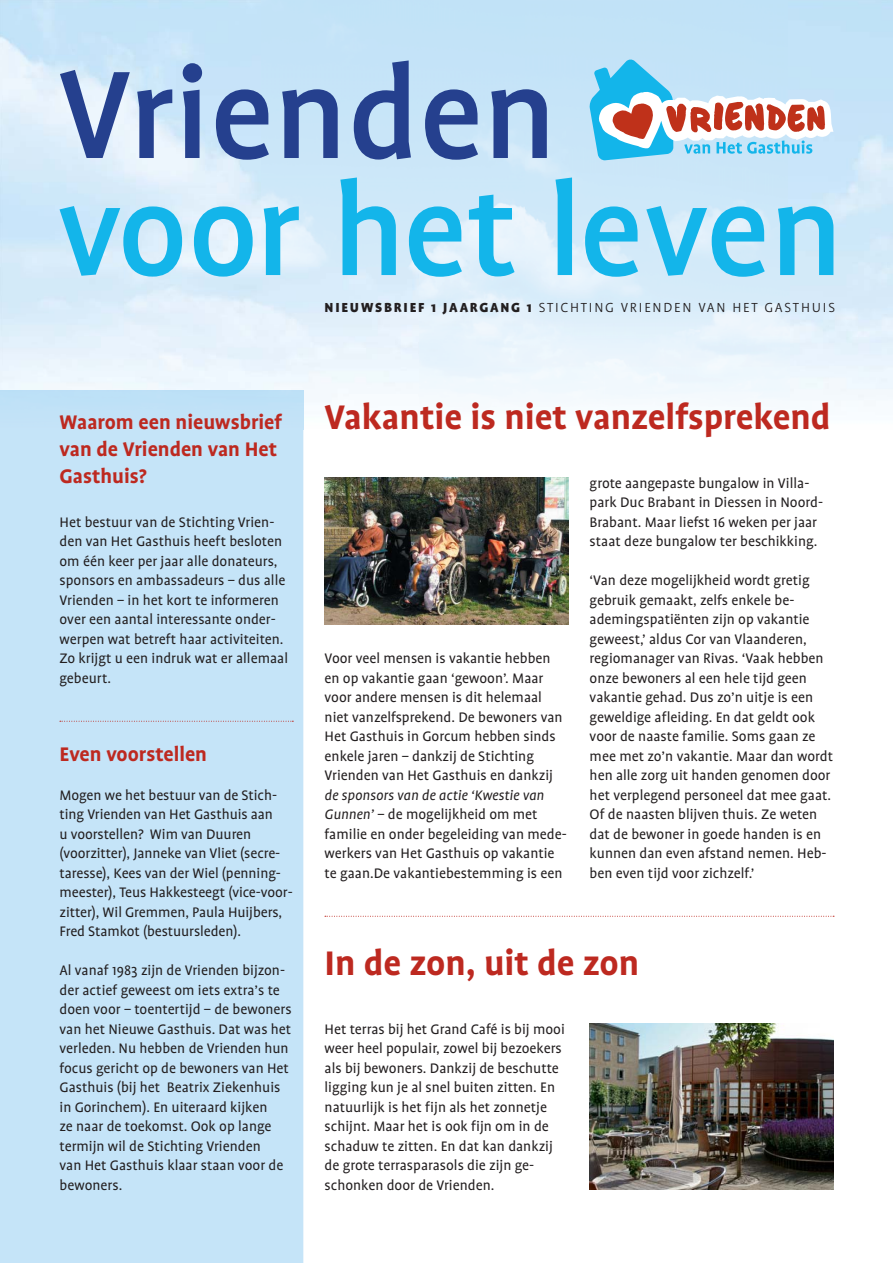
<style>
.page{position:relative;width:893px;height:1263px;background:#fff}
.page>*{position:absolute;margin:0;border:0;box-sizing:border-box;transform-origin:0 0}
.t1{font:700 39px "Profile";color:#bd2920}
.t2{font:700 22.5px/27px "Profile";color:#bd2920}
.t3{font:15.75px/19.5px "Profile";color:#231f20}
.t4{font:300 15px "Profile";letter-spacing:.12em;color:#231f20}
.s1{font-weight:900}
.s2{font-style:italic}
</style>
<div class="page">
<svg style="left:60px;top:70px;width:70px;height:88px;background:#97aacf"></svg>
<svg style="left:137px;top:89px;width:35px;height:69px;background:#8096c4"></svg>
<svg style="left:183px;top:63px;width:19px;height:95px;background:#5570ad"></svg>
<svg style="left:216px;top:89px;width:53px;height:71px;background:#6d89bd"></svg>
<svg style="left:282px;top:89px;width:56px;height:69px;background:#6b86bb"></svg>
<svg style="left:354px;top:60px;width:57px;height:100px;background:#7693c3"></svg>
<svg style="left:425px;top:89px;width:53px;height:71px;background:#6d88bc"></svg>
<svg style="left:491px;top:89px;width:56px;height:69px;background:#6c87bb"></svg>
<svg style="left:60px;top:206px;width:122px;height:71px;background:#7bd1f2"></svg>
<svg style="left:194px;top:206px;width:59px;height:71px;background:#73d0f2"></svg>
<svg style="left:264px;top:206px;width:35px;height:69px;background:#7ad3f2"></svg>
<svg style="left:340px;top:177px;width:56px;height:98px;background:#75cff1"></svg>
<svg style="left:409px;top:206px;width:53px;height:71px;background:#6bcdf1"></svg>
<svg style="left:469px;top:195px;width:46px;height:81px;background:#84d5f3"></svg>
<svg style="left:555px;top:177px;width:17px;height:98px;background:#31bdec"></svg>
<svg style="left:585px;top:206px;width:53px;height:71px;background:#69ccf0"></svg>
<svg style="left:646px;top:206px;width:119px;height:71px;background:#7dd2f2"></svg>
<svg style="left:778px;top:206px;width:55px;height:69px;background:#63cbf0"></svg>
<svg style="left:589px;top:60px;width:244px;height:101px"></svg>
<div style="left:0;top:429px;width:303px;height:834px;background:#c5e4f8"></div>
<div style="left:0;top:390px;width:303px;height:39px;background:#c1e2f7"></div>
<svg style="left:60px;top:721px;width:233px;height:1px"></svg>
<svg style="left:325px;top:916px;width:509px;height:1px"></svg>
<img style="left:325px;top:478px;width:243px;height:146px">
<img style="left:590px;top:1024px;width:243px;height:166px">
<p class="t4" style="left:325px;top:302px;width:512px"><span class="s1">NIEUWSBRIEF 1 JAARGANG 1</span> STICHTING VRIENDEN VAN HET GASTHUIS</p>
<h2 class="t2" style="left:60px;top:410px;width:224px">Waarom een nieuwsbrief van de Vrienden van Het<br>Gasthuis?</h2>
<p class="t3" style="left:60px;top:513px;width:230px">Het bestuur van de Stichting Vrien&shy;den van Het Gasthuis heeft besloten om één keer per jaar alle donateurs, sponsors en ambassadeurs – dus alle Vrienden – in het kort te informeren over een aantal interessante onder&shy;werpen wat betreft haar activiteiten.<br>Zo krijgt u een indruk wat er allemaal gebeurt.</p>
<h2 class="t2" style="left:60px;top:742px;width:149px">Even voorstellen</h2>
<p class="t3" style="left:60px;top:786px;width:235px">Mogen we het bestuur van de Stich&shy;ting Vrienden van Het Gasthuis aan<br>u voorstellen? Wim van Duuren (voorzitter), Janneke van Vliet (secre&shy;taresse), Kees van der Wiel (penning&shy;meester), Teus Hakkesteegt (vice-voor&shy;zitter), Wil Gremmen, Paula Huijbers, Fred Stamkot (bestuursleden).</p>
<p class="t3" style="left:60px;top:961px;width:234px">Al vanaf 1983 zijn de Vrienden bijzon&shy;der actief geweest om iets extra’s te doen voor – toentertijd – de bewoners van het Nieuwe Gasthuis. Dat was het verleden. Nu hebben de Vrienden hun focus gericht op de bewoners van Het Gasthuis (bij het Beatrix Ziekenhuis in Gorinchem). En uiteraard kijken<br>ze naar de toekomst. Ook op lange termijn wil de Stichting Vrienden<br>van Het Gasthuis klaar staan voor de bewoners.</p>
<h1 class="t1" style="left:325px;top:403px;width:507px">Vakantie is niet vanzelfsprekend</h1>
<p class="t3" style="left:325px;top:649px;width:240px">Voor veel mensen is vakantie hebben en op vakantie gaan ‘gewoon’. Maar voor andere mensen is dit helemaal niet vanzelfsprekend. De bewoners van Het Gasthuis in Gorcum hebben sinds enkele jaren – dankzij de Stichting Vrienden van Het Gasthuis en dankzij</p>
<p class="t3" style="left:325px;top:786px;width:244px"><span class="s2">de sponsors van de actie ‘Kwestie van Gunnen’</span> – de mogelijkheid om met familie en onder begeleiding van mede&shy;werkers van Het Gasthuis op vakantie te gaan.De vakantiebestemming is een</p>
<p class="t3" style="left:590px;top:474px;width:235px">grote aangepaste bungalow in Villa&shy;park Duc Brabant in Diessen in Noord-Brabant. Maar liefst 16 weken per jaar staat deze bungalow ter beschikking.</p>
<p class="t3" style="left:590px;top:571px;width:245px">‘Van deze mogelijkheid wordt gretig gebruik gemaakt, zelfs enkele be&shy;ademingspatiënten zijn op vakantie geweest,’ aldus Cor van Vlaanderen, regiomanager van Rivas. ‘Vaak hebben onze bewoners al een hele tijd geen vakantie gehad. Dus zo’n uitje is een geweldige afleiding. En dat geldt ook voor de naaste familie. Soms gaan ze mee met zo’n vakantie. Maar dan wordt hen alle zorg uit handen genomen door het verplegend personeel dat mee gaat.<br>Of de naasten blijven thuis. Ze weten dat de bewoner in goede handen is en kunnen dan even afstand nemen. Heb&shy;ben even tijd voor zichzelf.’</p>
<h1 class="t1" style="left:325px;top:949px;width:316px">In de zon, uit de zon</h1>
<p class="t3" style="left:325px;top:1020px;width:242px">Het terras bij het Grand Café is bij mooi weer heel populair, zowel bij bezoekers als bij bewoners. Dankzij de beschutte ligging kun je al snel buiten zitten. En natuurlijk is het fijn als het zonnetje schijnt. Maar het is ook fijn om in de schaduw te zitten. En dat kan dankzij de grote terrasparasols die zijn ge&shy;schonken door de Vrienden.</p>
</div>
